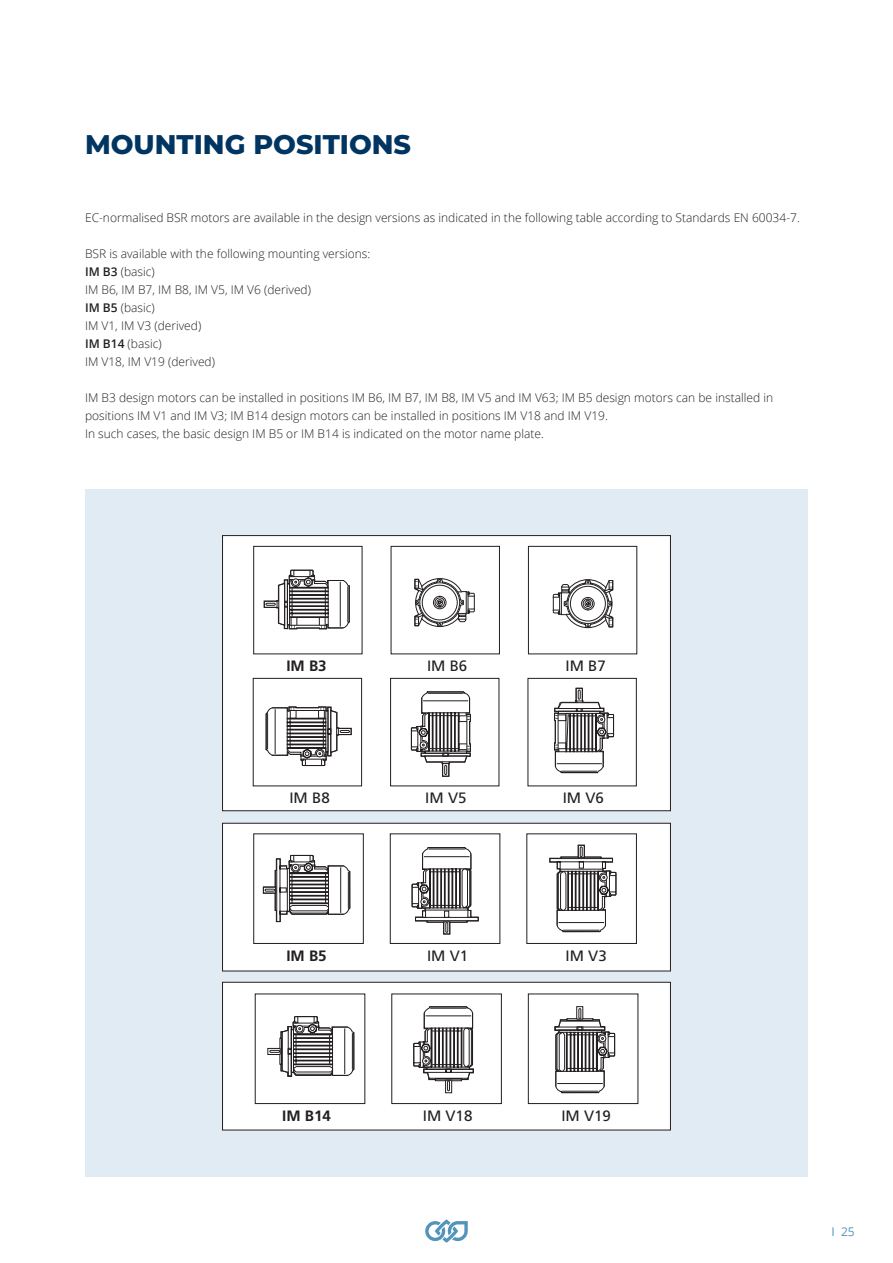
<style>
.page{position:relative;width:893px;height:1263px;background:#fff}
.page>*{position:absolute;margin:0;border:0;box-sizing:border-box;transform-origin:0 0}
.t1{font:800 27px "Montserrat";color:#003562}
.t2{font:15px "Frutiger";color:#231f20}
.t3{font:700 15px "Frutiger";color:#231f20}
.t4{font:300 12px/18px "Open Sans";color:#231f20}
.t5{font:12px "Open Sans";color:#5294ba}
.s1{font-weight:600}
</style>
<div class="page">
<svg style="left:425px;top:1219px;width:43px;height:24px"></svg>
<div style="left:85px;top:489px;width:723px;height:688px;background:#e1ebf3"></div>
<svg style="left:222px;top:822px;width:449px;height:150px;background:#f1f1f1"></svg>
<svg style="left:222px;top:981px;width:449px;height:149px;background:#f5f5f5"></svg>
<div style="left:223px;top:536px;width:447px;height:275px;background:#fff"></div>
<div style="left:222px;top:535px;width:449px;height:276px;border:1px solid #231f20"></div>
<svg style="left:253px;top:833px;width:385px;height:271px;background:#e0e0e0"></svg>
<div style="left:528px;top:678px;width:109px;height:108px;border:1px solid #231f20"></div>
<div style="left:528px;top:546px;width:109px;height:108px;border:1px solid #231f20"></div>
<div style="left:391px;top:546px;width:109px;height:108px;border:1px solid #231f20"></div>
<div style="left:253px;top:546px;width:109px;height:108px;border:1px solid #231f20"></div>
<svg style="left:263px;top:569px;width:351px;height:208px"></svg>
<h1 class="t1" style="left:85px;top:124px;width:328px">MOUNTING POSITIONS</h1>
<p class="t4" style="left:85px;top:208px;width:716px">EC-normalised BSR motors are available in the design versions as indicated in the following table according to Standards EN 60034-7.</p>
<p class="t4" style="left:85px;top:244px;width:287px">BSR is available with the following mounting versions:<br><span class="s1">IM B3</span> (basic)<br>IM B6, IM B7, IM B8, IM V5, IM V6 (derived)<br><span class="s1">IM B5</span> (basic)<br>IM V1, IM V3 (derived)<br><span class="s1">IM B14</span> (basic)<br>IM V18, IM V19 (derived)</p>
<p class="t4" style="left:85px;top:388px;width:690px">IM B3 design motors can be installed in positions IM B6, IM B7, IM B8, IM V5 and IM V63; IM B5 design motors can be installed in positions IM V1 and IM V3; IM B14 design motors can be installed in positions IM V18 and IM V19.<br>In such cases, the basic design IM B5 or IM B14 is indicated on the motor name plate.</p>
<p class="t3" style="left:286px;top:657px;width:42px">IM B3</p>
<p class="t2" style="left:427px;top:657px;width:42px">IM B6</p>
<p class="t2" style="left:566px;top:657px;width:42px">IM B7</p>
<p class="t2" style="left:289px;top:789px;width:42px">IM B8</p>
<p class="t2" style="left:425px;top:789px;width:43px">IM V5</p>
<p class="t2" style="left:563px;top:789px;width:43px">IM V6</p>
<p class="t3" style="left:286px;top:947px;width:42px">IM B5</p>
<p class="t2" style="left:427px;top:947px;width:43px">IM V1</p>
<p class="t2" style="left:566px;top:947px;width:43px">IM V3</p>
<p class="t3" style="left:282px;top:1107px;width:50px">IM B14</p>
<p class="t2" style="left:423px;top:1107px;width:51px">IM V18</p>
<p class="t2" style="left:561px;top:1107px;width:51px">IM V19</p>
<p class="t5" style="left:831px;top:1223px;width:25px">I 25</p>
</div>
